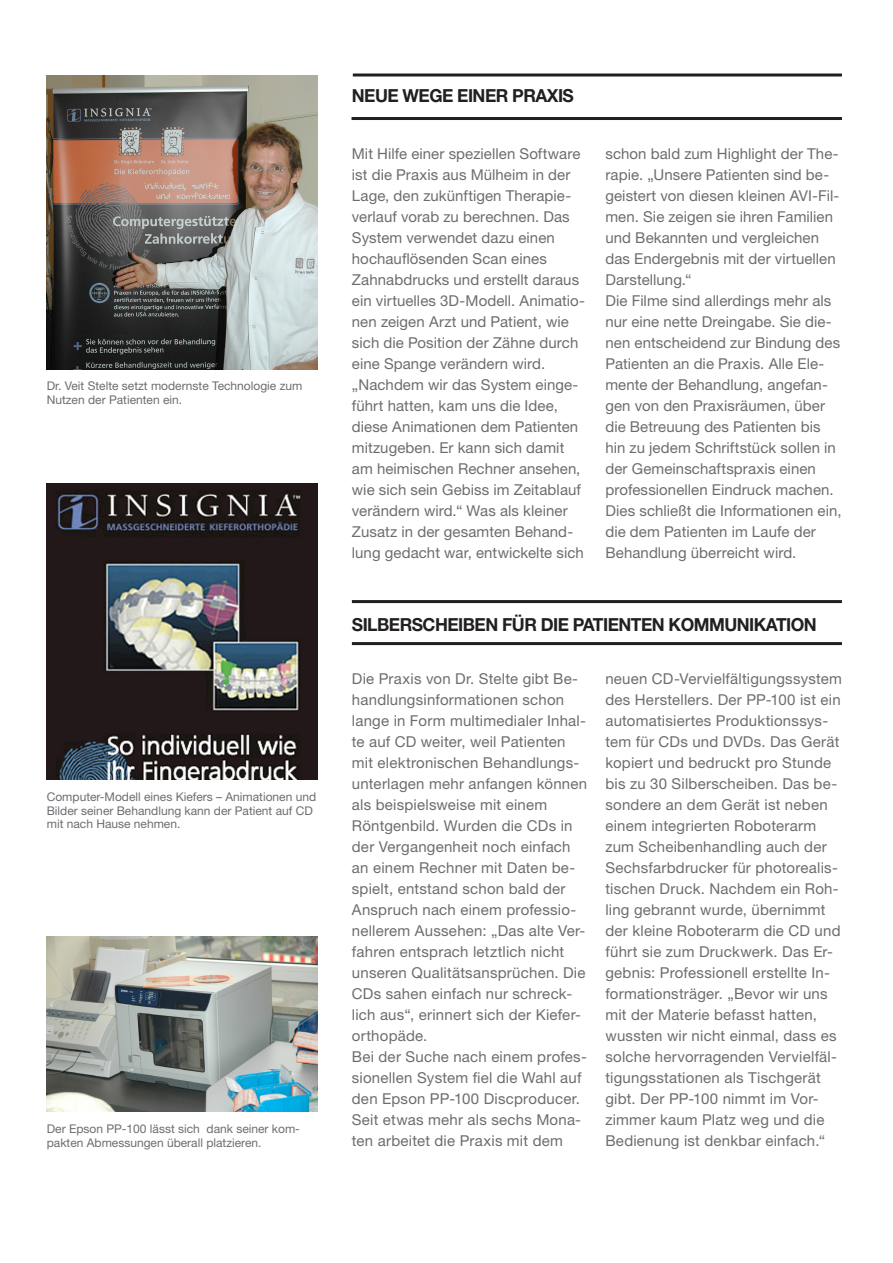
<style>
.page{position:relative;width:893px;height:1263px;background:#fff}
.page>*{position:absolute;margin:0;border:0;box-sizing:border-box;transform-origin:0 0}
.t1{font:700 18px "Helvetica Neue LT Std";letter-spacing:-.03em;color:#231f20}
.t2{font:15px/21px "Helvetica Neue LT Std";letter-spacing:.01em;color:#6c6d70}
.t3{font:12px/13.5px "Helvetica Neue LT Std";color:#6c6d70}
</style>
<div class="page">
<img style="left:47px;top:936px;width:270px;height:176px">
<img style="left:47px;top:483px;width:270px;height:297px">
<img style="left:47px;top:75px;width:270px;height:294px">
<hr style="left:352px;top:600px;width:490px;height:3px;background:#231f20">
<hr style="left:352px;top:642px;width:490px;height:3px;background:#231f20">
<hr style="left:353px;top:74px;width:489px;height:3px;background:#231f20">
<hr style="left:351px;top:117px;width:491px;height:3px;background:#231f20">
<p class="t3" style="left:47px;top:379px;width:257px">Dr. Veit Stelte setzt modernste Technologie zum<br>Nutzen der Patienten ein.</p>
<p class="t3" style="left:47px;top:790px;width:271px">Computer-Modell eines Kiefers – Animationen und<br>Bilder seiner Behandlung kann der Patient auf CD mit nach Hause nehmen.</p>
<p class="t3" style="left:47px;top:1122px;width:255px">Der Epson PP-100 lässt sich dank seiner kom&shy;pakten Abmessungen überall platzieren.</p>
<p class="t1" style="left:352px;top:85px;width:223px">NEUE WEGE EINER PRAXIS</p>
<p class="t2" style="left:352px;top:143px;width:235px">Mit Hilfe einer speziellen Software ist die Praxis aus Mülheim in der<br>Lage, den zukünftigen Therapie&shy;verlauf vorab zu berechnen. Das<br>System verwendet dazu einen hochauflösenden Scan eines<br>Zahnabdrucks und erstellt daraus ein virtuelles 3D-Modell. Animatio&shy;nen zeigen Arzt und Patient, wie sich die Position der Zähne durch eine Spange verändern wird. „Nachdem wir das System einge&shy;führt hatten, kam uns die Idee, diese Animationen dem Patienten mitzugeben. Er kann sich damit am heimischen Rechner ansehen, wie sich sein Gebiss im Zeitablauf verändern wird.“ Was als kleiner<br>Zusatz in der gesamten Behand&shy;lung gedacht war, entwickelte sich</p>
<p class="t2" style="left:605px;top:143px;width:238px">schon bald zum Highlight der The&shy;rapie. „Unsere Patienten sind be&shy;geistert von diesen kleinen AVI-Fil&shy;men. Sie zeigen sie ihren Familien und Bekannten und vergleichen das Endergebnis mit der virtuellen<br>Darstellung.“<br>Die Filme sind allerdings mehr als nur eine nette Dreingabe. Sie die&shy;nen entscheidend zur Bindung des<br>Patienten an die Praxis. Alle Ele&shy;mente der Behandlung, angefan&shy;gen von den Praxisräumen, über die Betreuung des Patienten bis hin zu jedem Schriftstück sollen in der Gemeinschaftspraxis einen professionellen Eindruck machen.<br>Dies schließt die Informationen ein, die dem Patienten im Laufe der<br>Behandlung überreicht wird.</p>
<p class="t1" style="left:352px;top:613px;width:466px">SILBERSCHEIBEN FÜR DIE PATIENTEN KOMMUNIKATION</p>
<p class="t2" style="left:352px;top:668px;width:237px">Die Praxis von Dr. Stelte gibt Be&shy;handlungsinformationen schon lange in Form multimedialer Inhal&shy;te auf CD weiter, weil Patienten mit elektronischen Behandlungs&shy;unterlagen mehr anfangen können als beispielsweise mit einem<br>Röntgenbild. Wurden die CDs in der Vergangenheit noch einfach an einem Rechner mit Daten be&shy;spielt, entstand schon bald der<br>Anspruch nach einem professio&shy;nellerem Aussehen: „Das alte Ver&shy;fahren entsprach letztlich nicht unseren Qualitätsansprüchen. Die<br>CDs sahen einfach nur schreck&shy;lich aus“, erinnert sich der Kiefer&shy;orthopäde.<br>Bei der Suche nach einem profes&shy;sionellen System fiel die Wahl auf den Epson PP-100 Discproducer.<br>Seit etwas mehr als sechs Mona&shy;ten arbeitet die Praxis mit dem</p>
<p class="t2" style="left:605px;top:668px;width:238px">neuen CD-Vervielfältigungssystem des Herstellers. Der PP-100 ist ein automatisiertes Produktionssys&shy;tem für CDs und DVDs. Das Gerät kopiert und bedruckt pro Stunde bis zu 30 Silberscheiben. Das be&shy;sondere an dem Gerät ist neben einem integrierten Roboterarm zum Scheibenhandling auch der<br>Sechsfarbdrucker für photorealis&shy;tischen Druck. Nachdem ein Roh&shy;ling gebrannt wurde, übernimmt der kleine Roboterarm die CD und führt sie zum Druckwerk. Das Er&shy;gebnis: Professionell erstellte In&shy;formationsträger. „Bevor wir uns mit der Materie befasst hatten, wussten wir nicht einmal, dass es solche hervorragenden Vervielfäl&shy;tigungsstationen als Tischgerät gibt. Der PP-100 nimmt im Vor&shy;zimmer kaum Platz weg und die<br>Bedienung ist denkbar einfach.“</p>
</div>
